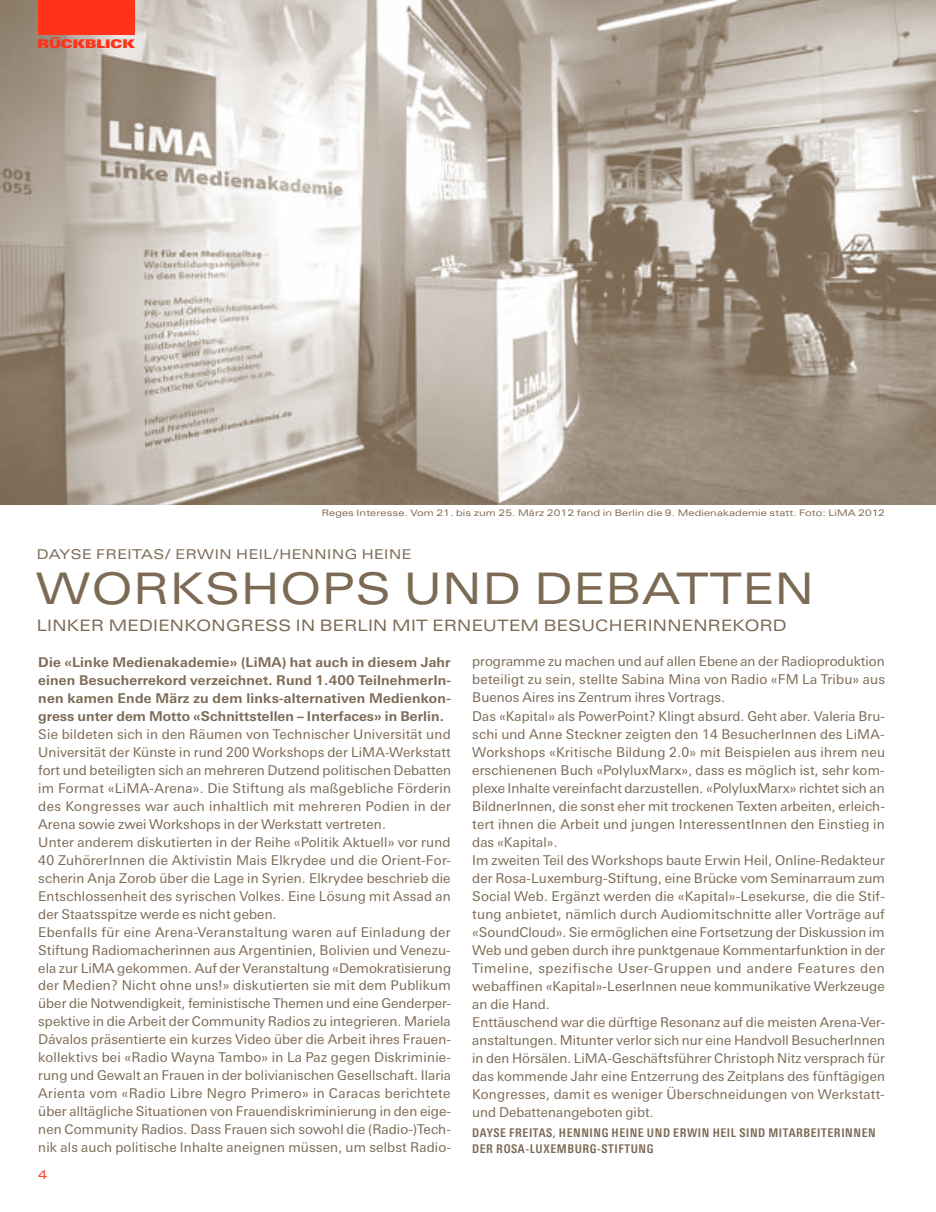
<style>
.page{position:relative;width:936px;height:1212px;background:#fff}
.page>*{position:absolute;margin:0;border:0;box-sizing:border-box;transform-origin:0 0}
.t1{font:43.5px "Linotype Univers Extd";letter-spacing:.025em;color:#7c6a55}
.t2{font:15.75px "Linotype Univers Extd";letter-spacing:.02em;color:#7c6a55}
.t3{font:13.5px/18px "Linotype Univers Basic";letter-spacing:.005em;color:#7c6a55}
.t4{font:700 13.5px/18px "Linotype Univers Basic";letter-spacing:.005em;color:#7c6a55;text-align:justify}
.t5{font:13.5px "Linotype Univers Extd";letter-spacing:.04em;color:#7c6a55}
.t6{font:700 condensed 12px "Linotype Univers";letter-spacing:.05em;color:#7c6a55}
.t7{font:12px "Linotype Univers Extd X Black";color:#ff3319}
.t8{font:12px "Linotype Univers Extd";color:#ff3319}
.t9{font:9px "Linotype Univers Extd";letter-spacing:.015em;color:#7c6a55}
</style>
<div class="page">
<img style="left:0;top:0;width:935px;height:504px">
<div style="left:38px;top:0;width:97px;height:34px;background:#ff3319"></div>
<p class="t7" style="left:37px;top:37px;width:24px">Rückblick</p>
<p class="t9" style="left:322px;top:507px;width:564px">Reges I nteresse. Vom 21. bis zum 25. März 2012 fand in Berlin die 9. Medienakademie statt. Foto: LiMA 2012</p>
<p class="t5" style="left:37px;top:546px;width:376px">Dayse Freitas/ Erwin H eil/H enning H eine</p>
<h1 class="t1" style="left:36px;top:562px;width:779px">Workshops und Debatten</h1>
<p class="t2" style="left:37px;top:616px;width:23px">LINKER</p>
<p class="t2" style="left:109px;top:616px;width:32px">MEDIENKON</p>
<p class="t2" style="left:226px;top:616px;width:28px">GRESS</p>
<p class="t2" style="left:296px;top:616px;width:150px">IN BERLIN MIT ERNEUTE</p>
<p class="t2" style="left:520px;top:616px;width:50px">M BESUCHERINNENREKORD</p>
<p class="t4" style="left:38px;top:653px;width:414px">Die «Linke Medienakademie» (LiMA) hat auch in diesem Jahr einen Besucherrekord verzeichnet. Rund 1.400 TeilnehmerIn&shy;nen kamen Ende März zu dem links-alternativen Medienkon&shy;gress unter dem Motto «Schnittstellen – Interfaces» in Berlin.</p>
<p class="t3" style="left:38px;top:725px;width:414px">Sie bildeten sich in den Räumen von Technischer Universität und Universität der Künste in rund 200 Workshops der LiMA-Werkstatt fort und beteiligten sich an mehreren Dutzend politischen Debatten im Format «LiMA-Arena». Die Stiftung als maßgebliche Förderin des Kongresses war auch inhaltlich mit mehreren Podien in der Arena sowie zwei Workshops in der Werkstatt vertreten.<br>Unter anderem diskutierten in der Reihe «Politik Aktuell» vor rund 40 ZuhörerInnen die Aktivistin Mais Elkrydee und die Orient-For&shy;scherin Anja Zorob über die Lage in Syrien. Elkrydee beschrieb die Entschlossenheit des syrischen Volkes. Eine Lösung mit Assad an der Staatsspitze werde es nicht geben.<br>Ebenfalls für eine Arena-Veranstaltung waren auf Einladung der Stiftung Radiomacherinnen aus Argentinien, Bolivien und Venezu&shy;ela zur LiMA gekommen. Auf der Veranstaltung «Demokratisierung der Medien? Nicht ohne uns!» diskutierten sie mit dem Publikum über die Notwendigkeit, feministische Themen und eine Genderper&shy;spektive in die Arbeit der Community Radios zu integrieren. Mariela Dávalos präsentierte ein kurzes Video über die Arbeit ihres Frauen&shy;kollektivs bei «Radio Wayna Tambo» in La Paz gegen Diskriminie&shy;rung und Gewalt an Frauen in der bolivianischen Gesellschaft. Ilaria Arienta vom «Radio Libre Negro Primero» in Caracas berichtete über alltägliche Situationen von Frauendiskriminierung in den eige&shy;nen Community Radios. Dass Frauen sich sowohl die (Radio‑)Tech&shy;nik als auch politische Inhalte aneignen müssen, um selbst Radio-</p>
<p class="t8" style="left:38px;top:1168px;width:10px">4</p>
<p class="t3" style="left:472px;top:653px;width:414px">programme zu machen und auf allen Ebene an der Radioproduktion beteiligt zu sein, stellte Sabina Mina von Radio «FM La Tribu» aus Buenos Aires ins Zentrum ihres Vortrags.<br>Das «Kapital» als PowerPoint? Klingt absurd. Geht aber. Valeria Bru&shy;schi und Anne Steckner zeigten den 14 BesucherInnen des LiMA-Workshops «Kritische Bildung 2.0» mit Beispielen aus ihrem neu erschienenen Buch «PolyluxMarx», dass es möglich ist, sehr kom&shy;plexe Inhalte vereinfacht darzustellen. «PolyluxMarx» richtet sich an BildnerInnen, die sonst eher mit trockenen Texten arbeiten, erleich&shy;tert ihnen die Arbeit und jungen InteressentInnen den Einstieg in das «Kapital».<br>Im zweiten Teil des Workshops baute Erwin Heil, Online-Redakteur der Rosa-Luxemburg-Stiftung, eine Brücke vom Seminarraum zum Social Web. Ergänzt werden die «Kapital»-Lesekurse, die die Stif&shy;tung anbietet, nämlich durch Audiomitschnitte aller Vorträge auf «SoundCloud». Sie ermöglichen eine Fortsetzung der Diskussion im Web und geben durch ihre punktgenaue Kommentarfunktion in der Timeline, spezifische User-Gruppen und andere Features den webaffinen «Kapital»-LeserInnen neue kommunikative Werkzeuge an die Hand.<br>Enttäuschend war die dürftige Resonanz auf die meisten Arena-Ver&shy;anstaltungen. Mitunter verlor sich nur eine Handvoll BesucherInnen in den Hörsälen. LiMA-Geschäftsführer Christoph Nitz versprach für das kommende Jahr eine Entzerrung des Zeitplans des fünftägigen Kongresses, damit es weniger Überschneidungen von Werkstatt&shy;und Debattenangeboten gibt.</p>
<p class="t6" style="left:472px;top:1125px;width:50px">DAYSE FREITAS</p>
<p class="t6" style="left:553px;top:1125px;width:22px">, HENNING</p>
<p class="t6" style="left:611px;top:1125px;width:15px">HEINE</p>
<p class="t6" style="left:647px;top:1125px;width:9px">UND</p>
<p class="t6" style="left:673px;top:1125px;width:15px">ERWIN</p>
<p class="t6" style="left:712px;top:1125px;width:74px">HEIL SIND MITARBEITERINNEN</p>
<p class="t6" style="left:472px;top:1141px;width:8px">DER</p>
<p class="t6" style="left:496px;top:1141px;width:8px">ROSA</p>
<p class="t6" style="left:525px;top:1141px;width:13px">-LUXEMBURG</p>
<p class="t6" style="left:597px;top:1141px;width:12px">-STIFTUNG</p>
</div>
